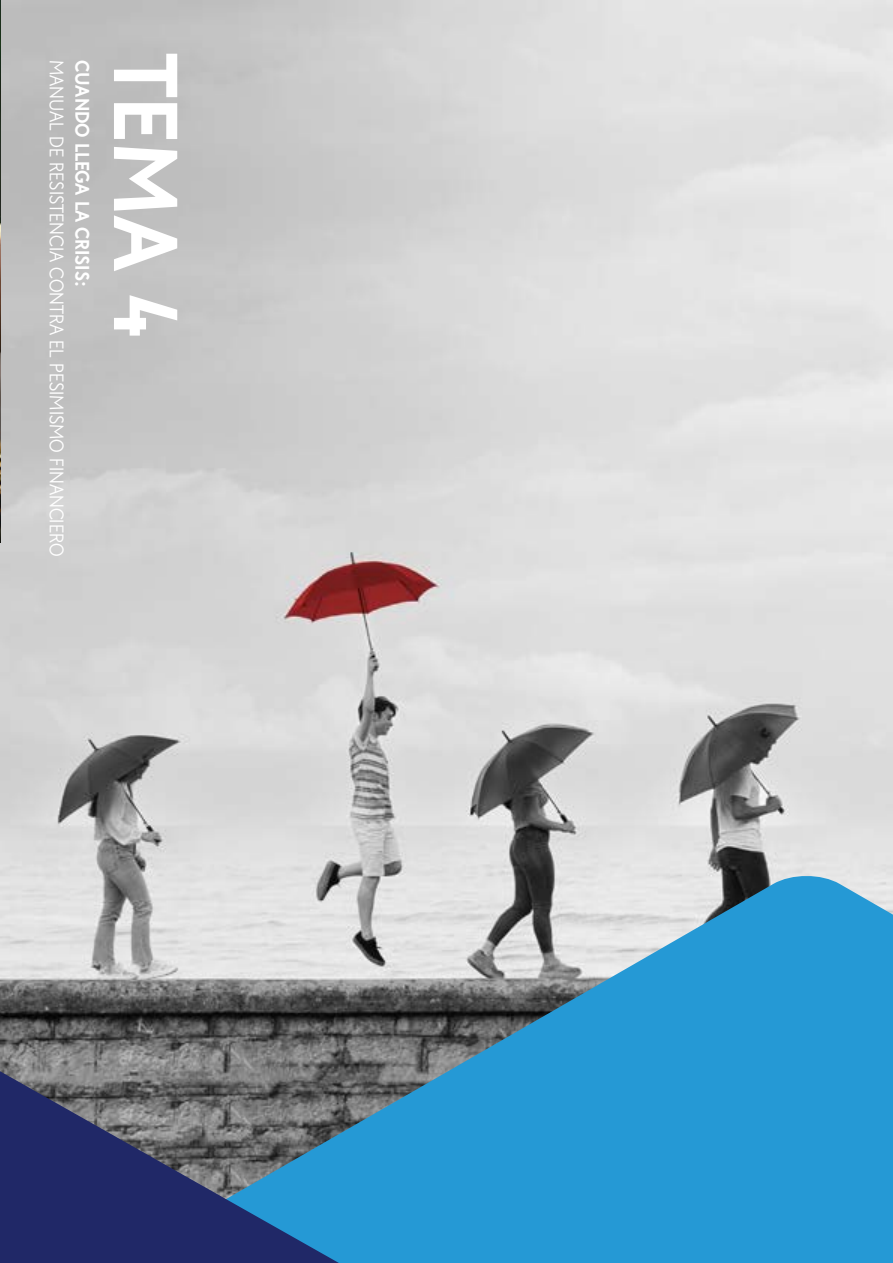
<style>
.page{position:relative;width:893px;height:1263px;background:#fff}
.page>*{position:absolute;margin:0;border:0;box-sizing:border-box;transform-origin:0 0}
.t1{font:700 89.7px "Mediolanum Sans";color:#fff}
.t2{font:300 19.5px "Mediolanum Sans";color:#fff}
.t3{font:700 19.5px "Mediolanum Sans";color:#fff}
</style>
<div class="page">
<img style="left:0;top:0;width:893px;height:873px">
<svg style="left:0;top:873px;width:893px;height:390px;background:#5d9dbd"></svg>
<svg style="left:0;top:1071px;width:339px;height:192px;background:#3e4f76"></svg>
<img style="left:0;top:0;width:1px;height:542px">
<p class="t2" style="left:68px;top:60px;width:498px;rotate:90deg">MANUAL DE RESISTENCIA CONTRA EL PESIMISMO FINANCIERO</p>
<p class="t3" style="left:94px;top:60px;width:228px;rotate:90deg">CUANDO LLEGA LA CRISIS:</p>
<h1 class="t1" style="left:198px;top:54px;width:283px;rotate:90deg">TEMA 4</h1>
</div>
